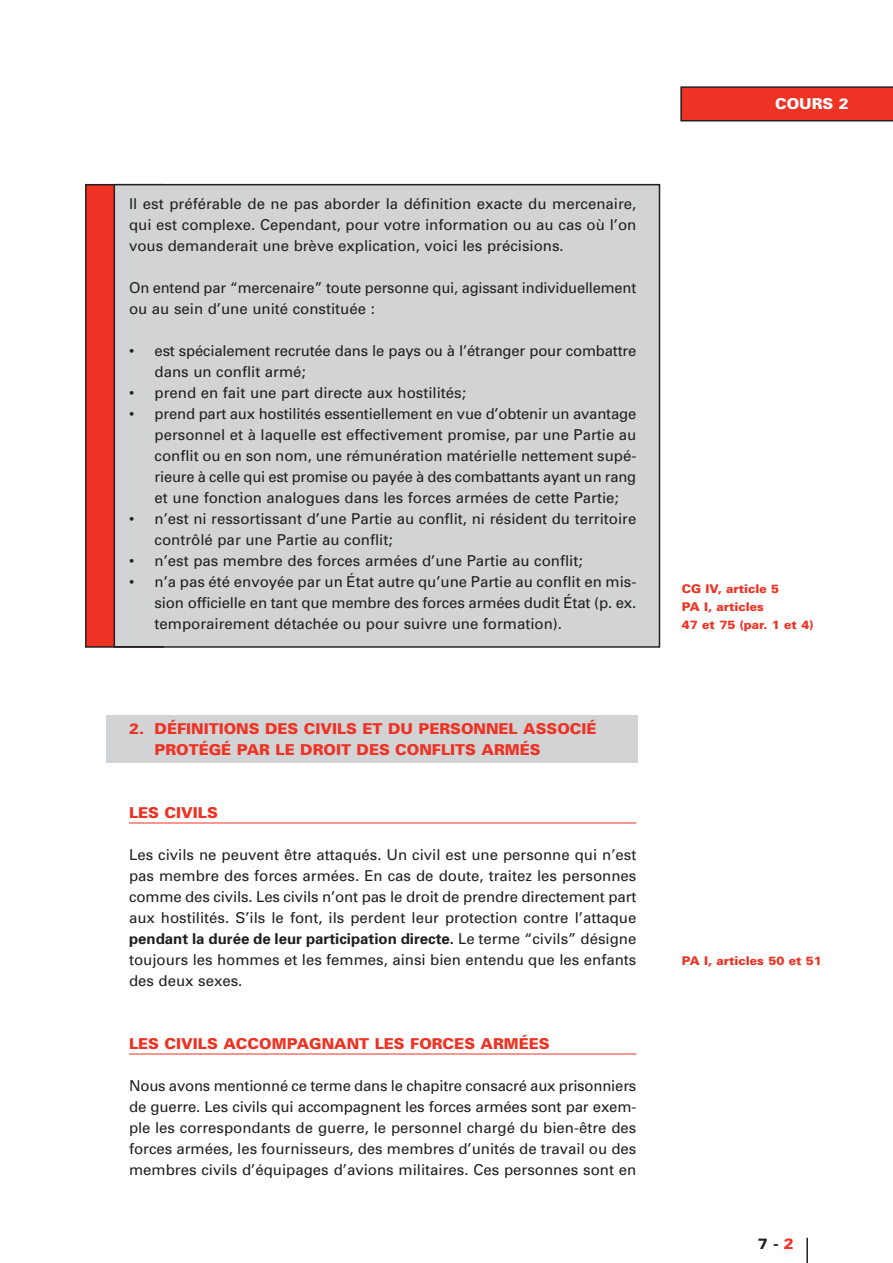
<style>
.page{position:relative;width:893px;height:1263px;background:#fff}
.page>*{position:absolute;margin:0;border:0;box-sizing:border-box;transform-origin:0 0}
.t1{font:15px/21px "Univers";color:#231f20;text-align:justify}
.t2{font:900 15px/21px "Univers";color:#ee3224}
.t3{font:900 15px "Univers";color:#fff}
.t4{font:900 15px "Univers";color:#231f20}
.t5{font:900 12px/18px "Univers";color:#ee3224}
.s1{font-weight:700}
.s2{color:#ee3224}
</style>
<div class="page">
<div style="left:106px;top:716px;width:532px;height:47px;background:#d1d3d4"></div>
<div style="left:86px;top:185px;width:77px;height:462px;background:#ee3224"></div>
<div style="left:85px;top:184px;width:79px;height:464px;border:2px solid #231f20"></div>
<div style="left:115px;top:185px;width:544px;height:461px;background:#d1d3d4"></div>
<div style="left:114px;top:184px;width:546px;height:464px;border:2px solid #231f20"></div>
<hr style="left:129px;top:823px;width:507px;height:1px;background:#ee3224">
<hr style="left:129px;top:1054px;width:507px;height:1px;background:#ee3224">
<hr style="left:806px;top:1238px;width:2px;height:25px;background:#231f20">
<svg style="left:680px;top:86px;width:213px;height:35px;background:#de3326"></svg>
<p class="t1" style="left:129px;top:195px;width:509px">Il est préférable de ne pas aborder la définition exacte du mercenaire, qui est complexe. Cependant, pour votre information ou au cas où l’on vous demanderait une brève explication, voici les précisions.</p>
<p class="t1" style="left:129px;top:279px;width:509px">On entend par “mercenaire” toute personne qui, agissant individuellement ou au sein d’une unité constituée :</p>
<p class="t1" style="left:155px;top:342px;width:483px;text-indent:-26px">• est spécialement recrutée dans le pays ou à l’étranger pour combattre dans un conflit armé;</p>
<p class="t1" style="left:129px;top:384px;width:338px">• prend en fait une part directe aux hostilités;</p>
<p class="t1" style="left:155px;top:405px;width:483px;text-indent:-26px">• prend part aux hostilités essentiellement en vue d’obtenir un avantage personnel et à laquelle est effectivement promise, par une Partie au conflit ou en son nom, une rémunération matérielle nettement supé&shy;rieure à celle qui est promise ou payée à des combattants ayant un rang et une fonction analogues dans les forces armées de cette Partie;</p>
<p class="t1" style="left:155px;top:510px;width:483px;text-indent:-26px">• n’est ni ressortissant d’une Partie au conflit, ni résident du territoire contrôlé par une Partie au conflit;</p>
<p class="t1" style="left:129px;top:552px;width:455px">• n’est pas membre des forces armées d’une Partie au conflit;</p>
<p class="t1" style="left:155px;top:573px;width:483px;text-indent:-26px">• n’a pas été envoyée par un État autre qu’une Partie au conflit en mis&shy;sion officielle en tant que membre des forces armées dudit État (p. ex. temporairement détachée ou pour suivre une formation).</p>
<p class="t2" style="left:155px;top:720px;width:443px;text-indent:-26px">2. DÉFINITIONS DES CIVILS ET DU PERSONNEL ASSOCIÉ<br>PROTÉGÉ PAR LE DROIT DES CONFLITS ARMÉS</p>
<p class="t2" style="left:129px;top:804px;width:90px">LES CIVILS</p>
<p class="t1" style="left:129px;top:846px;width:509px">Les civils ne peuvent être attaqués. Un civil est une personne qui n’est pas membre des forces armées. En cas de doute, traitez les personnes comme des civils. Les civils n’ont pas le droit de prendre directement part aux hostilités. S’ils le font, ils perdent leur protection contre l’attaque <span class="s1">pendant la durée de leur participation directe.</span> Le terme “civils” désigne toujours les hommes et les femmes, ainsi bien entendu que les enfants des deux sexes.</p>
<p class="t2" style="left:129px;top:1035px;width:422px">LES CIVILS ACCOMPAGNANT LES FORCES ARMÉES</p>
<p class="t1" style="left:129px;top:1077px;width:509px">Nous avons mentionné ce terme dans le chapitre consacré aux prisonniers de guerre. Les civils qui accompagnent les forces armées sont par exem&shy;ple les correspondants de guerre, le personnel chargé du bien-être des forces armées, les fournisseurs, des membres d’unités de travail ou des membres civils d’équipages d’avions militaires. Ces personnes sont en</p>
<p class="t3" style="left:775px;top:98px;width:75px">COURS 2</p>
<p class="t5" style="left:682px;top:581px;width:133px">CG IV, article 5<br>PA I, articles<br>47 et 75 (par. 1 et 4)</p>
<p class="t5" style="left:682px;top:953px;width:141px">PA I, articles 50 et 51</p>
<p class="t4" style="left:758px;top:1238px;width:37px">7 - <span class="s2">2</span></p>
</div>
